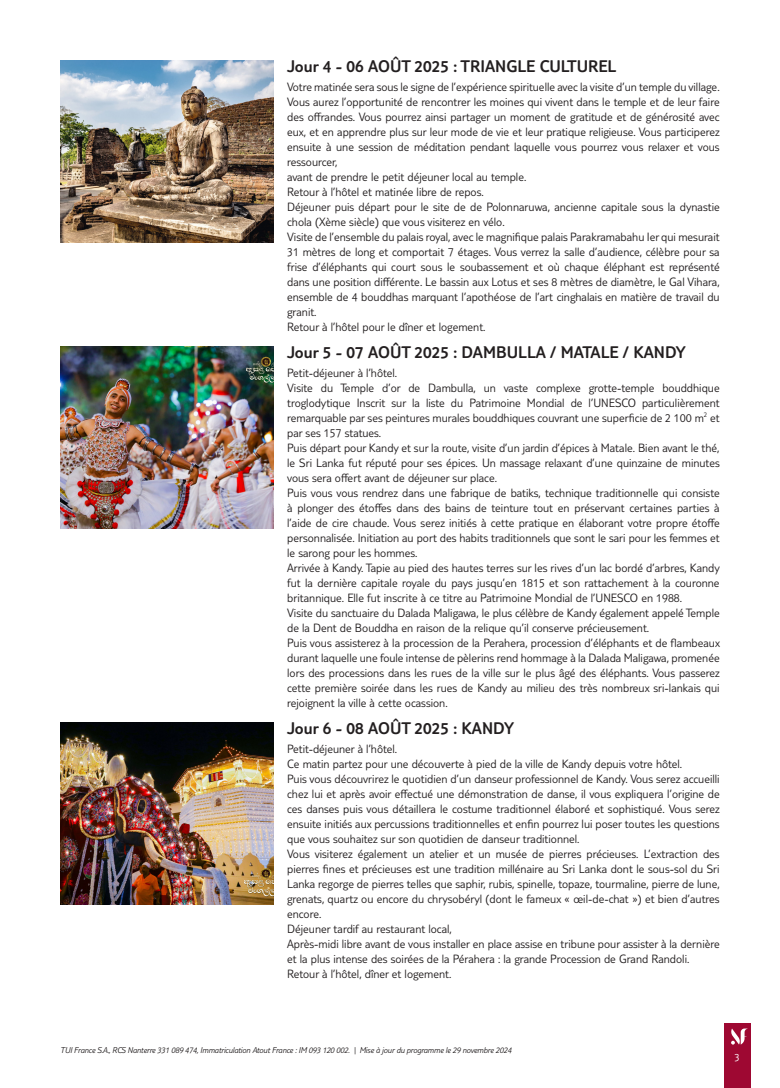
<style>
.page{position:relative;width:780px;height:1088px;background:#fff}
.page>*{position:absolute;margin:0;border:0;box-sizing:border-box;transform-origin:0 0}
.t1{font:300 17.5px "TUI Type";color:#231f20}
.t2{font:300 12.5px/15px "TUI Type";color:#231f20}
.t3{font:300 11.25px "TUI Type";color:#fff}
.t4{font:italic 300 8.75px "TUI Type";letter-spacing:-.02em;color:#231f20}
</style>
<div class="page">
<div style="left:724px;top:1023px;width:26px;height:65px;background:#9e0832"></div>
<svg style="left:731px;top:1028px;width:17px;height:16px"></svg>
<img style="left:60px;top:60px;width:213px;height:182px">
<img style="left:60px;top:346px;width:213px;height:182px">
<img style="left:60px;top:722px;width:213px;height:182px">
<h1 class="t1" style="left:287px;top:56px;width:330px">Jour 4 - 06 AOÛT 2025 : TRIANGLE CULTUREL</h1>
<p class="t2" style="left:287px;top:79px;width:434px">Votre matinée sera sous le signe de l’expérience spirituelle avec la visite d’un temple du village.<br>Vous aurez l’opportunité de rencontrer les moines qui vivent dans le temple et de leur faire des offrandes. Vous pourrez ainsi partager un moment de gratitude et de générosité avec eux, et en apprendre plus sur leur mode de vie et leur pratique religieuse. Vous participerez ensuite à une session de méditation pendant laquelle vous pourrez vous relaxer et vous ressourcer,<br>avant de prendre le petit déjeuner local au temple.<br>Retour à l’hôtel et matinée libre de repos.<br>Déjeuner puis départ pour le site de de Polonnaruwa, ancienne capitale sous la dynastie chola (Xème siècle) que vous visiterez en vélo.<br>Visite de l’ensemble du palais royal, avec le magnifique palais Parakramabahu Ier qui mesurait 31 mètres de long et comportait 7 étages. Vous verrez la salle d’audience, célèbre pour sa frise d’éléphants qui court sous le soubassement et où chaque éléphant est représenté dans une position différente. Le bassin aux Lotus et ses 8 mètres de diamètre, le Gal Vihara, ensemble de 4 bouddhas marquant l’apothéose de l’art cinghalais en matière de travail du granit.<br>Retour à l’hôtel pour le dîner et logement.</p>
<h1 class="t1" style="left:287px;top:342px;width:400px">Jour 5 - 07 AOÛT 2025 : DAMBULLA / MATALE / KANDY</h1>
<p class="t2" style="left:287px;top:365px;width:434px">Petit-déjeuner à l’hôtel.<br>Visite du Temple d’or de Dambulla, un vaste complexe grotte-temple bouddhique troglodytique Inscrit sur la liste du Patrimoine Mondial de l’UNESCO particulièrement remarquable par ses peintures murales bouddhiques couvrant une superficie de 2 100 m<sup>2</sup> et par ses 157 statues.<br>Puis départ pour Kandy et sur la route, visite d’un jardin d’épices à Matale. Bien avant le thé, le Sri Lanka fut réputé pour ses épices. Un massage relaxant d’une quinzaine de minutes vous sera offert avant de déjeuner sur place.<br>Puis vous vous rendrez dans une fabrique de batiks, technique traditionnelle qui consiste à plonger des étoffes dans des bains de teinture tout en préservant certaines parties à l’aide de cire chaude. Vous serez initiés à cette pratique en élaborant votre propre étoffe personnalisée. Initiation au port des habits traditionnels que sont le sari pour les femmes et le sarong pour les hommes.<br>Arrivée à Kandy. Tapie au pied des hautes terres sur les rives d’un lac bordé d’arbres, Kandy fut la dernière capitale royale du pays jusqu’en 1815 et son rattachement à la couronne britannique. Elle fut inscrite à ce titre au Patrimoine Mondial de l’UNESCO en 1988.<br>Visite du sanctuaire du Dalada Maligawa, le plus célèbre de Kandy également appelé Temple de la Dent de Bouddha en raison de la relique qu’il conserve précieusement.<br>Puis vous assisterez à la procession de la Perahera, procession d’éléphants et de flambeaux durant laquelle une foule intense de pèlerins rend hommage à la Dalada Maligawa, promenée lors des processions dans les rues de la ville sur le plus âgé des éléphants. Vous passerez cette première soirée dans les rues de Kandy au milieu des très nombreux sri-lankais qui rejoignent la ville à cette ocassion.</p>
<h1 class="t1" style="left:287px;top:718px;width:228px">Jour 6 - 08 AOÛT 2025 : KANDY</h1>
<p class="t2" style="left:287px;top:741px;width:434px">Petit-déjeuner à l’hôtel.<br>Ce matin partez pour une découverte à pied de la ville de Kandy depuis votre hôtel.<br>Puis vous découvrirez le quotidien d’un danseur professionnel de Kandy. Vous serez accueilli chez lui et après avoir effectué une démonstration de danse, il vous expliquera l’origine de ces danses puis vous détaillera le costume traditionnel élaboré et sophistiqué. Vous serez ensuite initiés aux percussions traditionnelles et enfin pourrez lui poser toutes les questions que vous souhaitez sur son quotidien de danseur traditionnel.<br>Vous visiterez également un atelier et un musée de pierres précieuses. L’extraction des pierres fines et précieuses est une tradition millénaire au Sri Lanka dont le sous-sol du Sri Lanka regorge de pierres telles que saphir, rubis, spinelle, topaze, tourmaline, pierre de lune, grenats, quartz ou encore du chrysobéryl (dont le fameux « œil-de-chat ») et bien d’autres encore.<br>Déjeuner tardif au restaurant local,<br>Après-midi libre avant de vous installer en place assise en tribune pour assister à la dernière et la plus intense des soirées de la Pérahera : la grande Procession de Grand Randoli.<br>Retour à l’hôtel, dîner et logement.</p>
<p class="t4" style="left:60px;top:1045px;width:452px">TUI France S.A., RCS Nanterre 331 089 474, Immatriculation Atout France : IM 093 120 002. | Mise à jour du programme le 29 novembre 2024</p>
<p class="t3" style="left:734px;top:1050px;width:7px">3</p>
</div>
